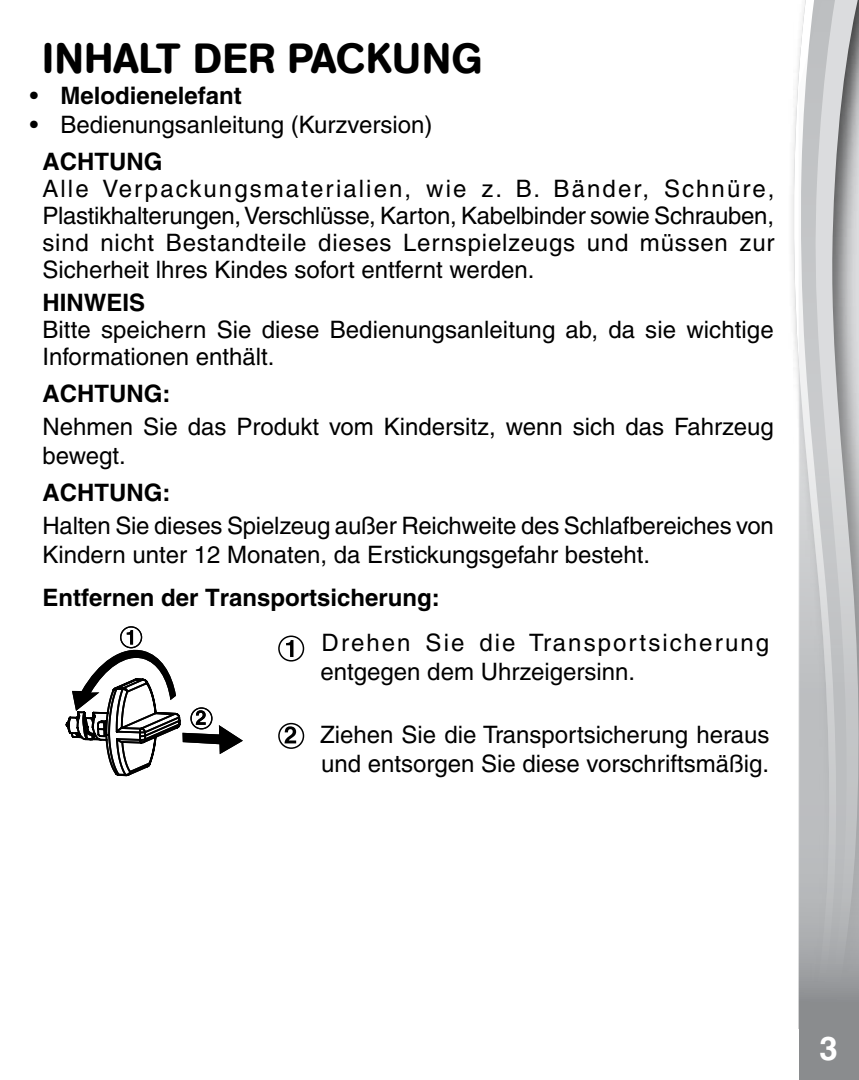
<style>
.page{position:relative;width:859px;height:1080px;background:#fff}
.page>*{position:absolute;margin:0;border:0;box-sizing:border-box;transform-origin:0 0}
.t1{font:500 42px "AG Book Rounded";letter-spacing:.02em;color:#000}
.t2{font:700 33px "Helvetica";color:#fff}
.t3{font:500 24px/27px "Helvetica";color:#000}
.t4{font:700 24px "Helvetica";color:#000}
.t5{font:500 24px/28.8px "Helvetica";letter-spacing:.085em;color:#000}
.s1{font-weight:500}
</style>
<div class="page">
<svg style="left:793px;top:55px;width:6px;height:974px"></svg>
<svg style="left:799px;top:0;width:60px;height:1080px;background:#bdbec0"></svg>
<div style="left:120px;top:626px;width:22px;height:22px;border:1px solid #000;border-radius:50%"></div>
<svg style="left:65px;top:630px;width:178px;height:147px"></svg>
<div style="left:278px;top:636px;width:26px;height:26px;border:2px solid #000101;border-radius:50%"></div>
<svg style="left:286px;top:640px;width:7px;height:17px"></svg>
<svg style="left:285px;top:726px;width:11px;height:17px"></svg>
<div style="left:278px;top:723px;width:26px;height:26px;border:2px solid #000101;border-radius:50%"></div>
<h1 class="t1" style="left:42px;top:34px;width:441px">INHALT DER PACKUNG</h1>
<p class="t4" style="left:30px;top:81px;width:214px"><span class="s1">•</span> Melodienelefant</p>
<p class="t3" style="left:30px;top:111px;width:404px">• Bedienungsanleitung (Kurzversion)</p>
<p class="t4" style="left:42px;top:147px;width:121px">ACHTUNG</p>
<p class="t3" style="left:42px;top:175px;width:733px;text-align:justify">Alle Verpackungsmaterialien, wie z. B. Bänder, Schnüre, Plastikhalterungen,Verschlüsse, Karton, Kabelbinder sowie Schrauben, sind nicht Bestandteile dieses Lernspielzeugs und müssen zur Sicherheit lhres Kindes sofort entfernt werden.</p>
<p class="t4" style="left:42px;top:288px;width:104px">HINWEIS</p>
<p class="t3" style="left:42px;top:316px;width:733px">Bitte speichern Sie diese Bedienungsanleitung ab, da sie wichtige<br>Informationen enthält.</p>
<p class="t4" style="left:42px;top:379px;width:129px">ACHTUNG:</p>
<p class="t3" style="left:42px;top:412px;width:733px;line-height:28.8px">Nehmen Sie das Produkt vom Kindersitz, wenn sich das Fahrzeug bewegt.</p>
<p class="t4" style="left:42px;top:478px;width:129px">ACHTUNG:</p>
<p class="t3" style="left:42px;top:511px;width:733px;line-height:28.8px">Halten Sie dieses Spielzeug außer Reichweite des Schlafbereiches von<br>Kindern unter 12 Monaten, da Erstickungsgefahr besteht.</p>
<p class="t4" style="left:42px;top:583px;width:399px">Entfernen der Transportsicherung:</p>
<p class="t5" style="left:321px;top:628px;width:450px">Drehen Sie die Transportsicherung entgegen dem Uhrzeigersinn.</p>
<p class="t3" style="left:320px;top:720px;width:451px;line-height:28.8px">Ziehen Sie die Transportsicherung heraus und entsorgen Sie diese vorschriftsmäßig.</p>
<h2 class="t2" style="left:820px;top:1025px;width:25px">3 <sup>3</sup>3</h2>
</div>
